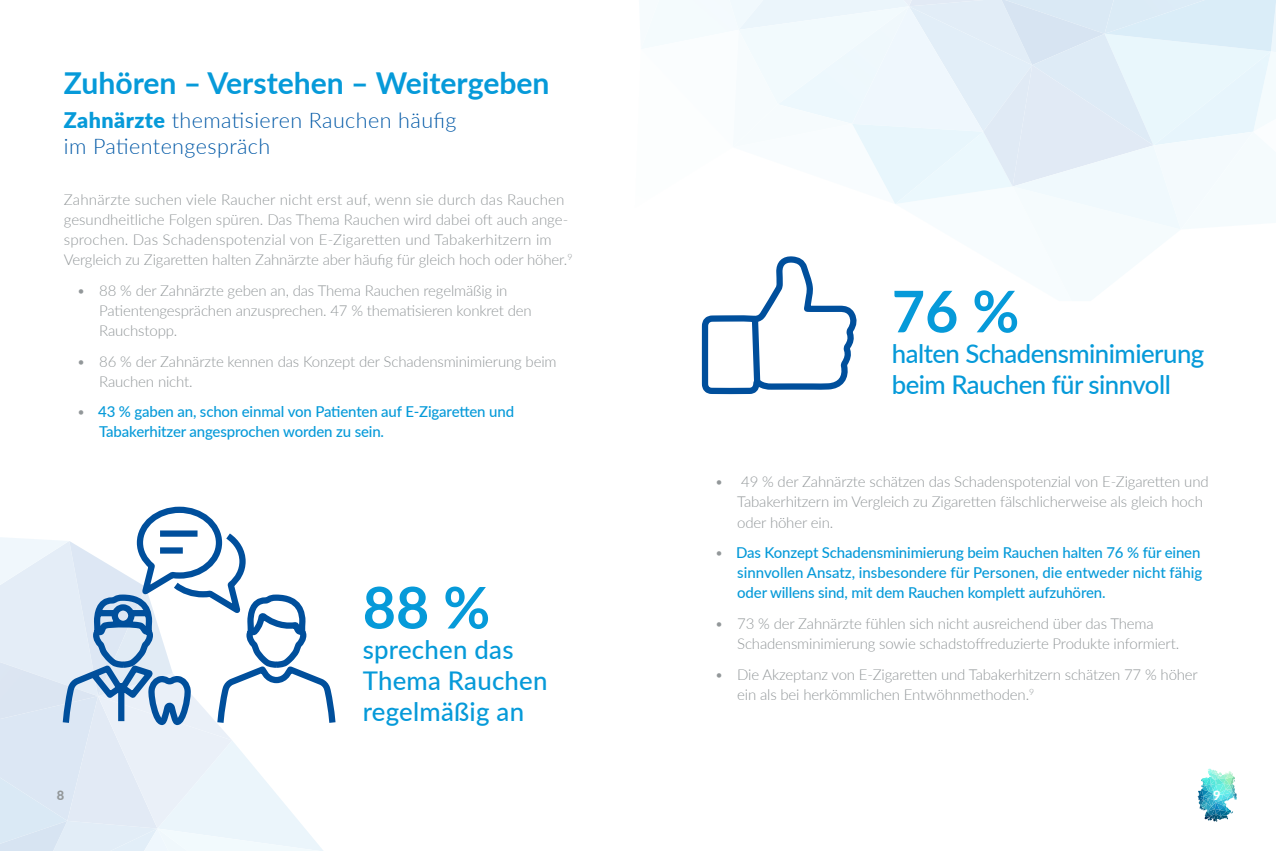
<style>
.page{position:relative;width:1276px;height:851px;background:#fff}
.page>*{position:absolute;margin:0;border:0;box-sizing:border-box;transform-origin:0 0}
.t1{font:700 57.38px "Lato";color:#069ad9}
.t2{font:700 30.12px "Lato";color:#069ad9}
.t3{font:500 25.75px/30.9px "Lato";letter-spacing:-.02em;color:#069ad9}
.t4{font:500 25.75px/30.9px "Lato";letter-spacing:.01em;color:#069ad9}
.t5{font:300 21.5px/25.8px "Lato";letter-spacing:.02em;color:#0158a6}
.t6{font:300 15px/20px "Lato";letter-spacing:-.01em;color:#929799}
.t7{font:500 15px/20px "Lato";letter-spacing:-.01em;color:#069ad9}
.t8{font:800 12.88px "Lato";color:#929799}
.t9{font:800 12.88px "Lato";color:#fff}
.s1{font-weight:900;color:#069ad9}
.s2{font-weight:300;color:#929799}
</style>
<div class="page">
<div style="left:0;top:820px;width:67px;height:30px;background:#dae9f5"></div>
<div style="left:67px;top:729px;width:31px;height:99px;background:#e2eaf5"></div>
<div style="left:98px;top:740px;width:59px;height:88px;background:#e2eaf5"></div>
<img style="left:0;top:537px;width:59px;height:49px">
<img style="left:143px;top:828px;width:26px;height:22px">
<img style="left:1032px;top:34px;width:121px;height:31px">
<svg style="left:909px;top:0;width:3px;height:6px"></svg>
<div style="left:1153px;top:51px;width:118px;height:81px;background:#e9f7fc"></div>
<img style="left:1032px;top:65px;width:121px;height:80px">
<div style="left:641px;top:30px;width:92px;height:19px;background:#f6fbfd"></div>
<img style="left:1104px;top:0;width:172px;height:51px">
<div style="left:1104px;top:0;width:105px;height:34px;background:#daedf8"></div>
<div style="left:1181px;top:132px;width:72px;height:97px;background:#f5fbfd"></div>
<div style="left:738px;top:6px;width:114px;height:98px;background:#f2fafd"></div>
<div style="left:733px;top:30px;width:45px;height:117px;background:#f6fbfd"></div>
<img style="left:983px;top:6px;width:49px;height:59px">
<img style="left:852px;top:6px;width:131px;height:118px">
<img style="left:852px;top:124px;width:131px;height:79px">
<img style="left:895px;top:132px;width:117px;height:72px">
<img style="left:983px;top:65px;width:49px;height:121px">
<img style="left:1197px;top:768px;width:39px;height:53px">
<svg style="left:59px;top:506px;width:277px;height:223px"></svg>
<svg style="left:701px;top:256px;width:156px;height:139px"></svg>
<p class="t2" style="left:64px;top:60px;width:487px">Zuhören – Verstehen – Weitergeben</p>
<p class="t5" style="left:64px;top:106px;width:394px"><span class="s1">Zahnärzte</span> thematisieren Rauchen häufig im Patientengespräch</p>
<p class="t6" style="left:64px;top:189px;width:510px">Zahnärzte suchen viele Raucher nicht erst auf, wenn sie durch das Rauchen gesundheitliche Folgen spüren. Das Thema Rauchen wird dabei oft auch ange&shy;sprochen. Das Schadenspotenzial von E-Zigaretten und Tabakerhitzern im Vergleich zu Zigaretten halten Zahnärzte aber häufig für gleich hoch oder höher.<sup>9</sup></p>
<p class="t6" style="left:99px;top:280px;width:434px;text-indent:-23px">• 88 % der Zahnärzte geben an, das Thema Rauchen regelmäßig in<br>Patientengesprächen anzusprechen. 47 % thematisieren konkret den<br>Rauchstopp.</p>
<p class="t6" style="left:99px;top:350px;width:459px;text-indent:-23px">• 86 % der Zahnärzte kennen das Konzept der Schadensminimierung beim<br>Rauchen nicht.</p>
<p class="t7" style="left:99px;top:401px;width:416px;text-indent:-23px"><span class="s2">•</span> 43 % gaben an, schon einmal von Patienten auf E-Zigaretten und<br>Tabakerhitzer angesprochen worden zu sein.</p>
<p class="t1" style="left:363px;top:565px;width:129px">88 %</p>
<p class="t4" style="left:363px;top:633px;width:186px">sprechen das<br>Thema Rauchen regelmäßig an</p>
<p class="t1" style="left:892px;top:269px;width:129px">76 %</p>
<p class="t3" style="left:892px;top:337px;width:314px">halten Schadensminimierung beim Rauchen für sinnvoll</p>
<p class="t6" style="left:737px;top:471px;width:473px;text-indent:-22px">• 49 % der Zahnärzte schätzen das Schadenspotenzial von E-Zigaretten und<br>Tabakerhitzern im Vergleich zu Zigaretten fälschlicherweise als gleich hoch oder höher ein.</p>
<p class="t7" style="left:737px;top:542px;width:466px;text-indent:-22px"><span class="s2">•</span> Das Konzept Schadensminimierung beim Rauchen halten 76 % für einen sinnvollen Ansatz, insbesondere für Personen, die entweder nicht fähig oder willens sind, mit dem Rauchen komplett aufzuhören.</p>
<p class="t6" style="left:737px;top:612px;width:443px;text-indent:-22px">• 73 % der Zahnärzte fühlen sich nicht ausreichend über das Thema<br>Schadensminimierung sowie schadstoffreduzierte Produkte informiert.</p>
<p class="t6" style="left:737px;top:663px;width:462px;text-indent:-22px">• Die Akzeptanz von E-Zigaretten und Tabakerhitzern schätzen 77 % höher ein als bei herkömmlichen Entwöhnmethoden.<sup>9</sup></p>
<p class="t8" style="left:57px;top:785px;width:9px">8</p>
<p class="t9" style="left:1213px;top:785px;width:9px">9</p>
</div>
